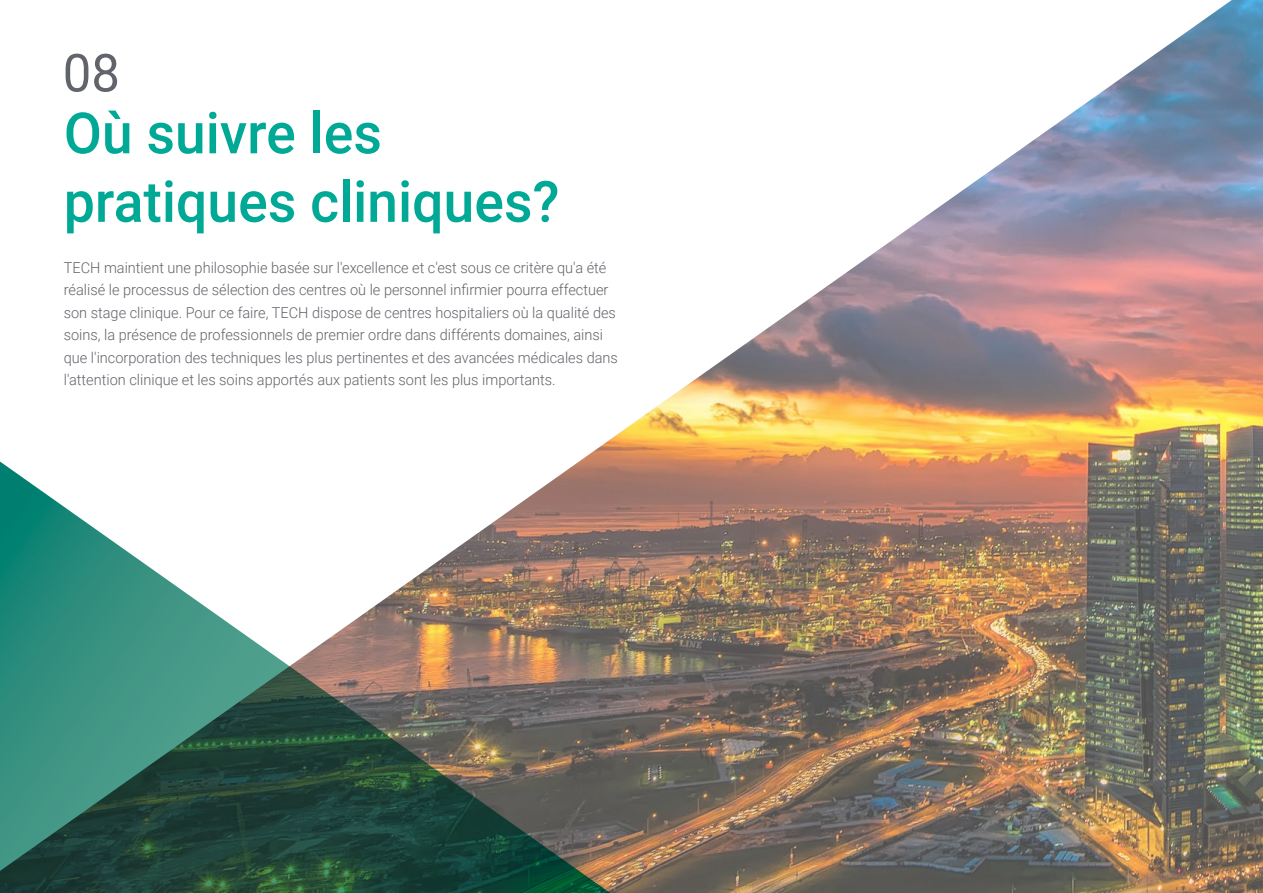
<style>
.page{position:relative;width:1263px;height:893px;background:#fff}
.page>*{position:absolute;margin:0;border:0;box-sizing:border-box;transform-origin:0 0}
.t1{font:500 57px/68.6px "Roboto";color:#00a996}
.t2{font:52.5px "Roboto";color:#61646a}
.t3{font:300 15px/22.5px "Roboto";color:#61646a}
</style>
<div class="page">
<img style="left:601px;top:0;width:662px;height:893px">
<img style="left:0;top:446px;width:640px;height:447px">
<h2 class="t2" style="left:63px;top:36px;width:59px">08</h2>
<h1 class="t1" style="left:64px;top:97px;width:497px">Où suivre les pratiques cliniques?</h1>
<p class="t3" style="left:64px;top:255px;width:556px">TECH maintient une philosophie basée sur l'excellence et c'est sous ce critère qu'a été réalisé le processus de sélection des centres où le personnel infirmier pourra effectuer son stage clinique. Pour ce faire, TECH dispose de centres hospitaliers où la qualité des soins, la présence de professionnels de premier ordre dans différents domaines, ainsi que l'incorporation des techniques les plus pertinentes et des avancées médicales dans l'attention clinique et les soins apportés aux patients sont les plus importants.</p>
</div>
